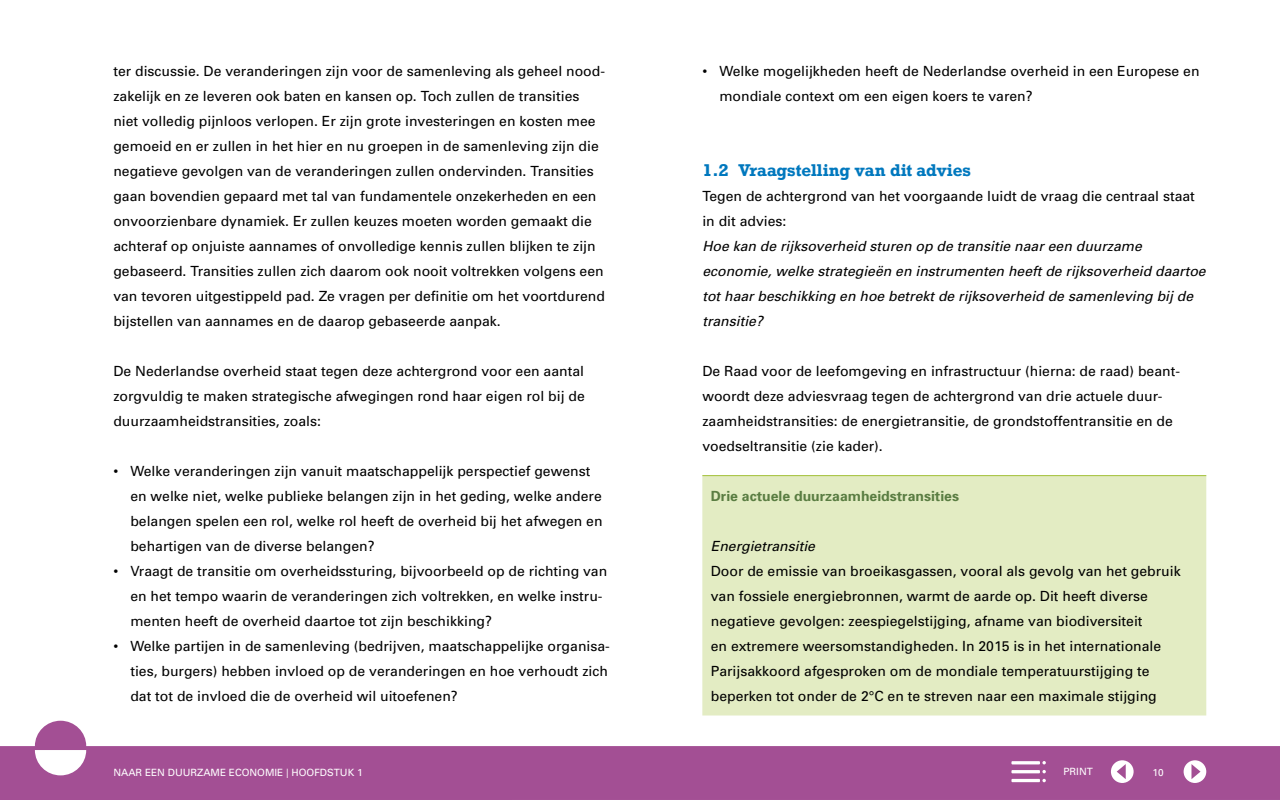
<style>
.page{position:relative;width:1280px;height:800px;background:#fff}
.page>*{position:absolute;margin:0;border:0;box-sizing:border-box;transform-origin:0 0}
.Paragraafkop_rockwel{font:700 16px "Rockwell";letter-spacing:-.01em;color:#0078be}
.platte_tekst__P{font:14px/25px "Univers";color:#000}
._03_kaderlijn_onder{font:14px/25px "Univers";color:#000}
.platte_tekst__P-2{font:italic 14px/25px "Univers";color:#000}
._03_Kopje_kader___ti{font:700 14px "Univers";color:#5a7d42}
.t1{font:10px "Univers";color:#fff}
.s1{font-style:italic}
.s2{font-size:12.9px}
</style>
<div class="page">
<svg style="left:0;top:721px;width:1280px;height:79px;fill:#a34f94"></svg>
<div style="left:1111px;top:760px;width:23px;height:23px;background:#fff;border-radius:50%"></div>
<svg style="left:1117px;top:764px;width:9px;height:15px"></svg>
<div style="left:1184px;top:760px;width:22px;height:23px;background:#fff;border-radius:50%"></div>
<svg style="left:1191px;top:764px;width:10px;height:15px"></svg>
<svg style="left:1042px;top:779px;width:4px;height:3px"></svg>
<hr style="left:1011px;top:779px;width:29px;height:3px;background:#fff">
<hr style="left:1011px;top:770px;width:29px;height:3px;background:#fff">
<svg style="left:1042px;top:770px;width:4px;height:3px"></svg>
<hr style="left:1011px;top:761px;width:29px;height:3px;background:#fff">
<svg style="left:1042px;top:761px;width:4px;height:3px"></svg>
<div style="left:702px;top:476px;width:504px;height:240px;background:#e3ecc3"></div>
<hr style="left:702px;top:475px;width:504px;height:1px;background:#a2c037">
<p class="platte_tekst__P" style="left:113px;top:58px;width:493px">ter discussie. De veranderingen zijn voor de samenleving als geheel nood&shy;zakelijk en ze leveren ook baten en kansen op. Toch zullen de transities niet volledig pijnloos verlopen. Er zijn grote investeringen en kosten mee gemoeid en er zullen in het hier en nu groepen in de samenleving zijn die negatieve gevolgen van de veranderingen zullen ondervinden. Transities gaan bovendien gepaard met tal van fundamentele onzekerheden en een onvoorzienbare dynamiek. Er zullen keuzes moeten worden gemaakt die achteraf op onjuiste aannames of onvolledige kennis zullen blijken te zijn gebaseerd. Transities zullen zich daarom ook nooit voltrekken volgens een van tevoren uitgestippeld pad. Ze vragen per definitie om het voortdurend bijstellen van aannames en de daarop gebaseerde aanpak.</p>
<p class="platte_tekst__P" style="left:113px;top:358px;width:473px;text-align:justify">De Nederlandse overheid staat tegen deze achtergrond voor een aantal zorgvuldig te maken strategische afwegingen rond haar eigen rol bij de duurzaamheidstransities, zoals:</p>
<p class="platte_tekst__P" style="left:130px;top:458px;width:474px;text-indent:-17px">• Welke veranderingen zijn vanuit maatschappelijk perspectief gewenst en welke niet, welke publieke belangen zijn in het geding, welke andere belangen spelen een rol, welke rol heeft de overheid bij het afwegen en behartigen van de diverse belangen?</p>
<p class="platte_tekst__P" style="left:130px;top:558px;width:478px;text-indent:-17px">• Vraagt de transitie om overheidssturing, bijvoorbeeld op de richting van en het tempo waarin de veranderingen zich voltrekken, en welke instru&shy;menten heeft de overheid daartoe tot zijn beschikking?</p>
<p class="platte_tekst__P" style="left:130px;top:633px;width:481px;text-indent:-17px">• Welke partijen in de samenleving (bedrijven, maatschappelijke organisa&shy;ties, burgers) hebben invloed op de veranderingen en hoe verhoudt zich dat tot de invloed die de overheid wil uitoefenen?</p>
<p class="platte_tekst__P" style="left:719px;top:58px;width:482px;text-indent:-17px">• Welke mogelijkheden heeft de Nederlandse overheid in een Europese en mondiale context om een eigen koers te varen?</p>
<h2 class="Paragraafkop_rockwel" style="left:702px;top:160px;width:270px">1.2 Vraagstelling van dit advies</h2>
<p class="platte_tekst__P" style="left:702px;top:183px;width:494px">Tegen de achtergrond van het voorgaande luidt de vraag die centraal staat in dit advies:</p>
<p class="platte_tekst__P-2" style="left:702px;top:233px;width:505px">Hoe kan de rijksoverheid sturen op de transitie naar een duurzame economie, welke strategieën en instrumenten heeft de rijksoverheid daartoe tot haar beschikking en hoe betrekt de rijksoverheid de samenleving bij de transitie?</p>
<p class="platte_tekst__P" style="left:702px;top:358px;width:479px">De Raad voor de leefomgeving en infrastructuur (hierna: de raad) beant&shy;woordt deze adviesvraag tegen de achtergrond van drie actuele duur&shy;zaamheidstransities: de energietransitie, de grondstoffentransitie en de voedseltransitie (zie kader).</p>
<p class="_03_Kopje_kader___ti" style="left:711px;top:487px;width:250px">Drie actuele duurzaamheidstransities</p>
<p class="_03_kaderlijn_onder" style="left:711px;top:533px;width:471px"><span class="s1">Energietransitie<br></span>Door de emissie van broeikasgassen, vooral als gevolg van het gebruik van fossiele energiebronnen, warmt de aarde op. Dit heeft diverse negatieve gevolgen: zeespiegelstijging, afname van biodiversiteit<br>en extremere weersomstandigheden. In 2015 is in het internationale Parijsakkoord afgesproken om de mondiale temperatuurstijging te beperken tot onder de 2°C en te streven naar een maximale stijging</p>
<p class="t1" style="left:113px;top:766px;width:251px">NAAR EEN DUURZAME ECONOMIE <span class="s2">|</span> HOOFDSTUK 1</p>
<p class="t1" style="left:1063px;top:765px;width:31px">PRINT</p>
<p class="t1" style="left:1153px;top:766px;width:13px">10</p>
</div>
